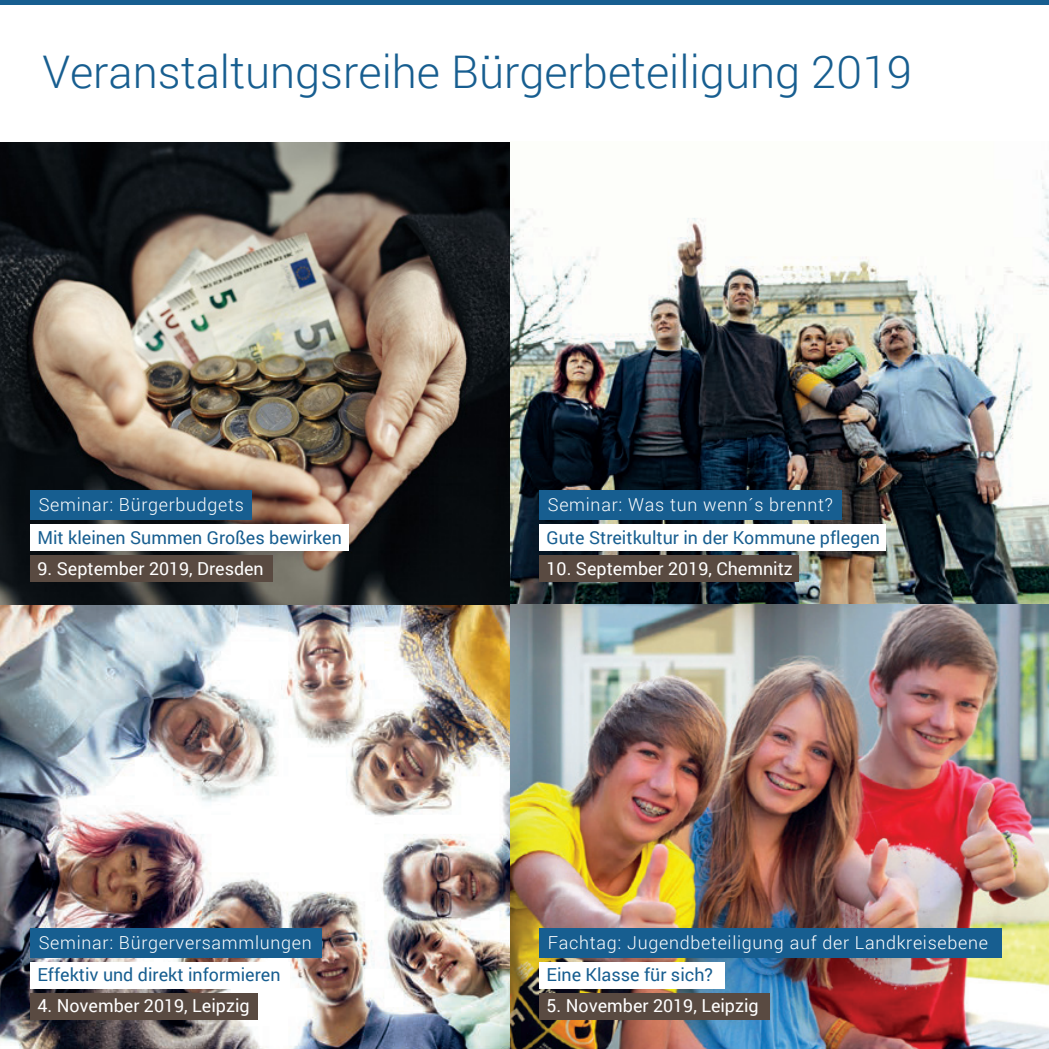
<style>
.page{position:relative;width:1049px;height:1049px;background:#fff}
.page>*{position:absolute;margin:0;border:0;box-sizing:border-box;transform-origin:0 0}
.t1{font:300 45px "Roboto";color:#175e90}
.t2{font:300 18px "Roboto";letter-spacing:.04em;color:#fff}
.t3{font:18px "Roboto";color:#175e90}
.t4{font:18px "Roboto";color:#fff}
</style>
<div class="page">
<hr style="left:0;top:0;width:1049px;height:4px;background:#175e90">
<img style="left:0;top:142px;width:1049px;height:907px">
<div style="left:30px;top:490px;width:222px;height:30px;background:#175e90"></div>
<div style="left:30px;top:525px;width:318px;height:26px;background:#fff"></div>
<div style="left:30px;top:556px;width:243px;height:26px;background:#594a41"></div>
<div style="left:539px;top:490px;width:302px;height:30px;background:#175e90"></div>
<div style="left:539px;top:525px;width:346px;height:26px;background:#fff"></div>
<div style="left:539px;top:556px;width:260px;height:26px;background:#594a41"></div>
<div style="left:539px;top:928px;width:463px;height:29px;background:#175e90"></div>
<div style="left:539px;top:962px;width:185px;height:26px;background:#fff"></div>
<div style="left:539px;top:993px;width:230px;height:26px;background:#594a41"></div>
<div style="left:30px;top:928px;width:291px;height:29px;background:#175e90"></div>
<div style="left:30px;top:962px;width:259px;height:26px;background:#fff"></div>
<div style="left:30px;top:993px;width:228px;height:26px;background:#594a41"></div>
<h1 class="t1" style="left:42px;top:41px;width:871px">Veranstaltungsreihe Bürgerbeteiligung 2019</h1>
<p class="t2" style="left:39px;top:492px;width:207px">Seminar: Bürgerbudgets</p>
<p class="t3" style="left:37px;top:525px;width:306px">Mit kleinen Summen Großes bewirken</p>
<p class="t4" style="left:37px;top:556px;width:228px">9. September 2019, Dresden</p>
<p class="t2" style="left:39px;top:930px;width:274px">Seminar: Bürgerversammlungen</p>
<p class="t3" style="left:37px;top:962px;width:245px">Effektiv und direkt informieren</p>
<p class="t4" style="left:37px;top:993px;width:214px">4. November 2019, Leipzig</p>
<p class="t2" style="left:548px;top:492px;width:286px">Seminar: Was tun wenn´s brennt?</p>
<p class="t3" style="left:546px;top:525px;width:335px">Gute Streitkultur in der Kommune pflegen</p>
<p class="t4" style="left:546px;top:556px;width:248px">10. September 2019, Chemnitz</p>
<p class="t2" style="left:548px;top:930px;width:441px">Fachtag: Jugendbeteiligung auf der Landkreisebene</p>
<p class="t3" style="left:546px;top:962px;width:168px">Eine Klasse für sich?</p>
<p class="t4" style="left:546px;top:993px;width:214px">5. November 2019, Leipzig</p>
</div>
